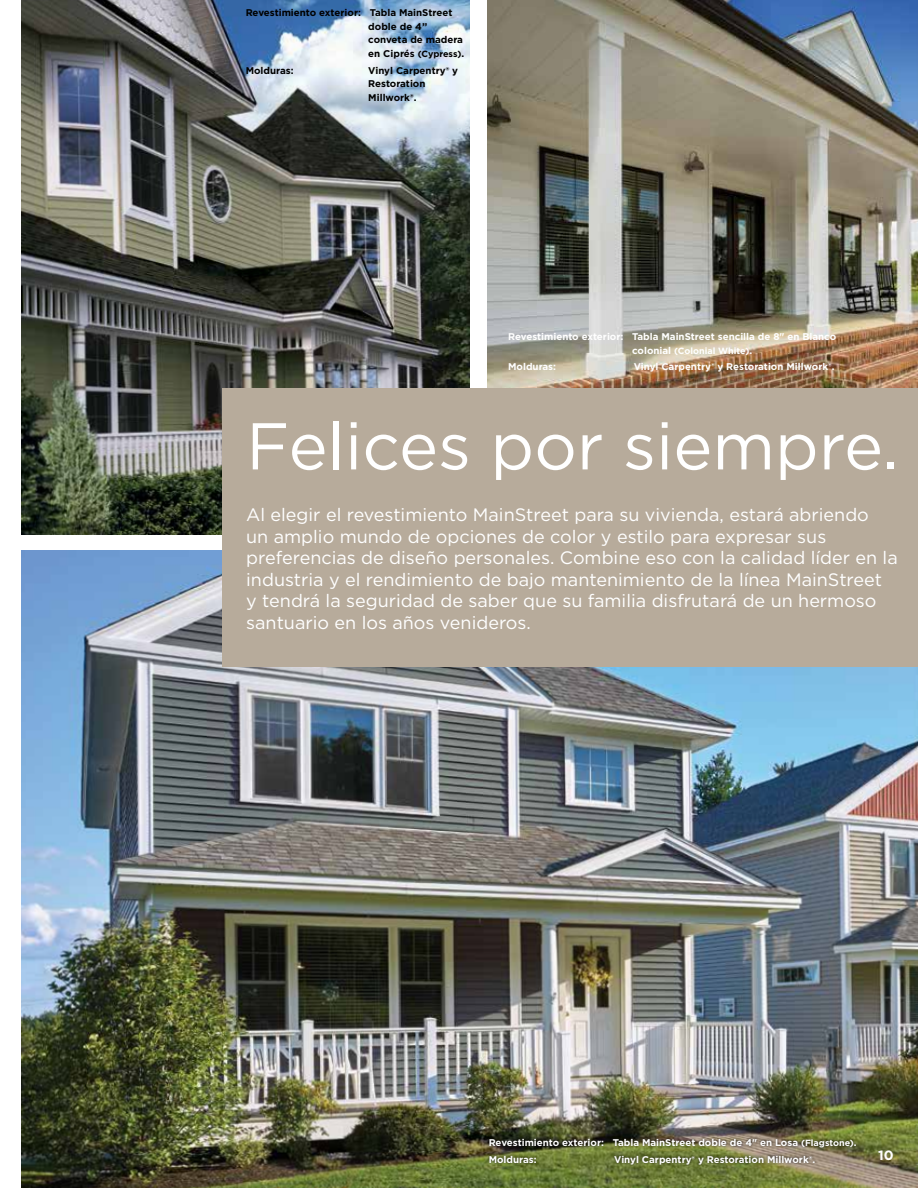
<style>
.page{position:relative;width:918px;height:1188px;background:#fff}
.page>*{position:absolute;margin:0;border:0;box-sizing:border-box;transform-origin:0 0}
.t1{font:66px "Gotham";color:#fff}
.t2{font:18px/21.6px "Gotham";color:#fff}
.t3{font:700 13.5px "Gotham";color:#fff}
.t4{font:700 9.75px/16.8px "Gotham";color:#fff}
.t5{font:700 9.75px/13.5px "Gotham";color:#000}
.t6{font:700 9px "Gotham";color:#fff}
.s1{font-size:9px}
.s2{font-size:9.75px}
</style>
<div class="page">
<img style="left:22px;top:551px;width:896px;height:637px">
<img style="left:488px;top:0;width:430px;height:388px">
<img style="left:22px;top:0;width:448px;height:534px">
<div style="left:222px;top:388px;width:696px;height:279px;background:#b7ab9b"></div>
<div style="left:487px;top:1135px;width:372px;height:32px;background:#000;opacity:.75"></div>
<p class="t5" style="left:368px;top:6px;width:97px;text-indent:-123px">Revestimiento exterior: Tabla MainStreet doble de 4” conveta de madera en Ciprés <span class="s1">(Cypress)</span>.</p>
<p class="t5" style="left:246px;top:63px;width:49px">Molduras:</p>
<p class="t5" style="left:368px;top:63px;width:91px">Vinyl Carpentry® y<br>Restoration<br>Millwork®.</p>
<p class="t4" style="left:508px;top:328px;width:330px">Revestimiento exterior: Tabla MainStreet sencilla de 8" en Blanco</p>
<p class="t6" style="left:632px;top:344px;width:121px"><span class="s2">colonial</span> (Colonial White)<span class="s2">.</span></p>
<p class="t4" style="left:508px;top:358px;width:49px">Molduras:</p>
<p class="t4" style="left:634px;top:358px;width:202px">Vinyl Carpentry® y Restoration Millwork®.</p>
<h1 class="t1" style="left:246px;top:404px;width:654px">Felices por siempre.</h1>
<p class="t2" style="left:246px;top:503px;width:653px">Al elegir el revestimiento MainStreet para su vivienda, estará abriendo<br>un amplio mundo de opciones de color y estilo para expresar sus preferencias de diseño personales. Combine eso con la calidad líder en la industria y el rendimiento de bajo mantenimiento de la línea MainStreet<br>y tendrá la seguridad de saber que su familia disfrutará de un hermoso santuario en los años venideros.</p>
<p class="t4" style="left:489px;top:1134px;width:370px">Revestimiento exterior: Tabla MainStreet doble de 4" en Losa <span class="s1">(Flagstone)</span>.<br>Molduras:</p>
<p class="t4" style="left:614px;top:1151px;width:202px">Vinyl Carpentry® y Restoration Millwork®.</p>
<p class="t3" style="left:878px;top:1147px;width:17px">10</p>
</div>
